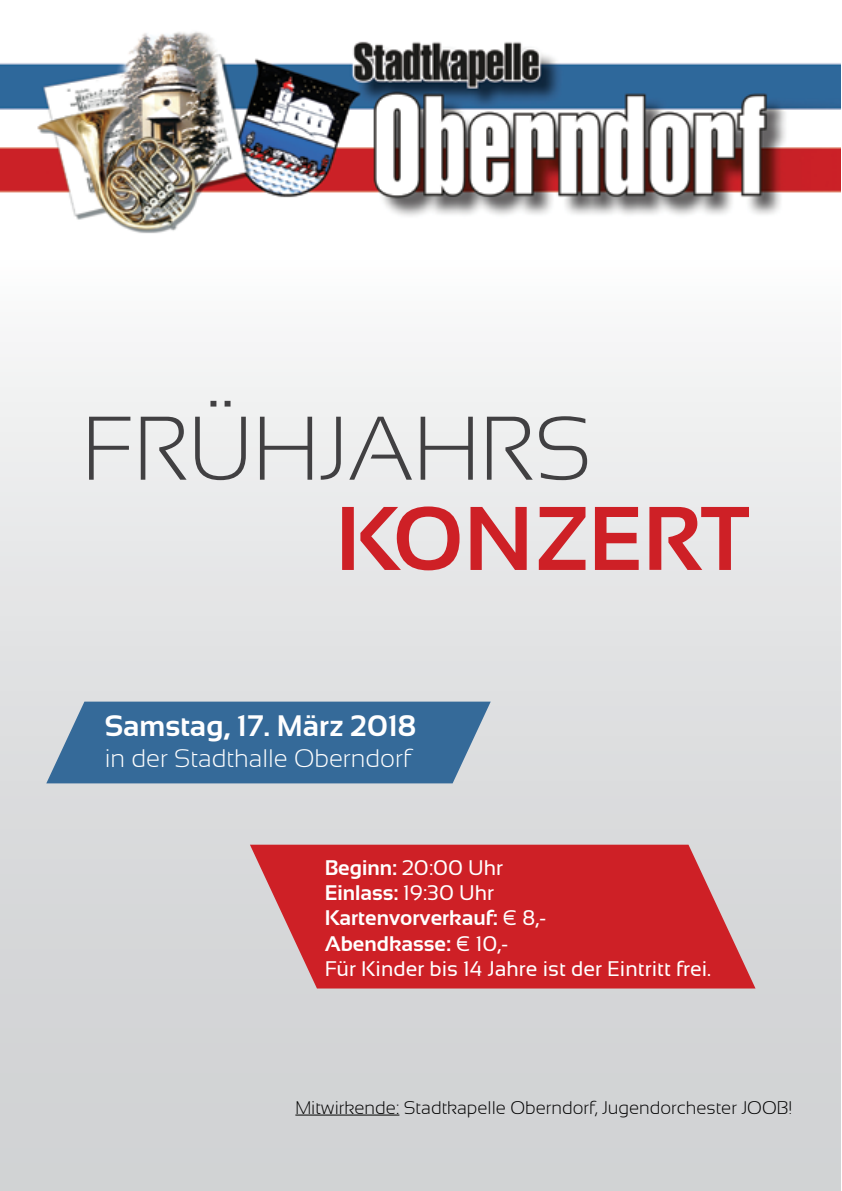
<style>
.page{position:relative;width:842px;height:1191px;background:#fff}
.page>*{position:absolute;margin:0;border:0;box-sizing:border-box;transform-origin:0 0}
.t1{font:300 90.2px "Sansation";color:#414042}
.t2{font:700 90.2px "Sansation";color:#ce2026}
.t3{font:700 29.6px "Sansation";color:#fff}
.t4{font:300 25.4px "Sansation";color:#fff}
.t5{font:21.2px/25.4px "Sansation";color:#fff}
.t6{font:300 18.4px "Sansation";color:#000}
.s1{font-weight:700}
</style>
<div class="page">
<div style="left:0;top:256px;width:840px;height:935px;background:linear-gradient(to bottom,#f6f7f8,#cac9cb)"></div>
<div style="left:65px;top:701px;width:407px;height:82px;background:#356a99"></div>
<div style="left:283px;top:844px;width:439px;height:144px;background:#ce2026"></div>
<hr style="left:295px;top:1114px;width:104px;height:1px;background:#000">
<img style="left:0;top:31px;width:840px;height:203px">
<h1 class="t1" style="left:82px;top:398px;width:511px">FrühJAhrs</h1>
<h1 class="t2" style="left:335px;top:488px;width:415px">kOnZeRT</h1>
<h2 class="t3" style="left:105px;top:709px;width:313px">Samstag, 17. März 2018</h2>
<p class="t4" style="left:105px;top:744px;width:308px">in der stadthalle Oberndorf</p>
<p class="t5" style="left:325px;top:854px;width:388px"><span class="s1">beginn:</span> 20:00 Uhr<br><span class="s1">einlass:</span> 19:30 Uhr<br><span class="s1">Kartenvorverkauf:</span> € 8,-<br><span class="s1">abendkasse:</span> € 10,-<br>Für Kinder bis 14 Jahre ist der Eintritt frei.</p>
<p class="t6" style="left:295px;top:1097px;width:498px">Mitwirkende: stadtkapelle Oberndorf, Jugendorchester JOOB!</p>
</div>
